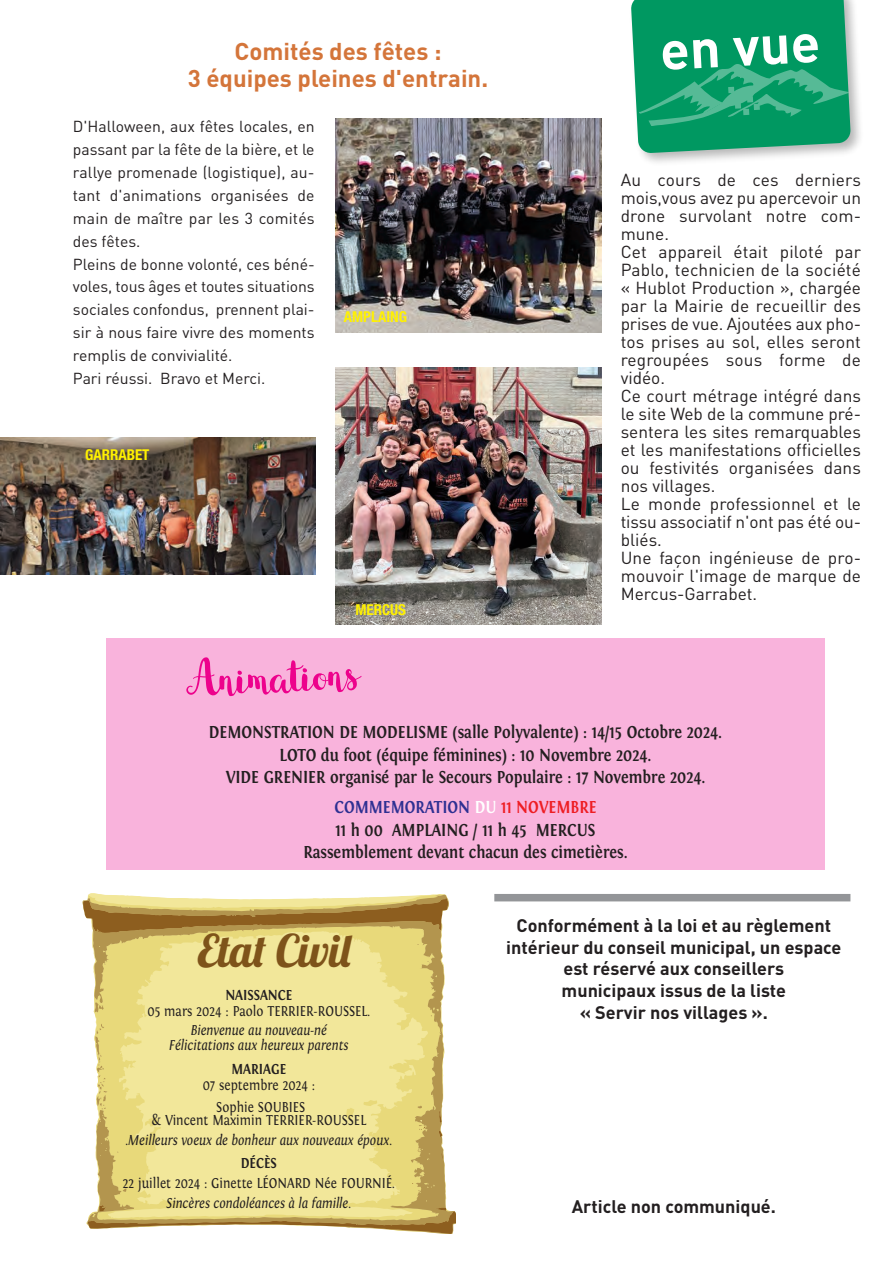
<style>
.page{position:relative;width:893px;height:1263px;background:#fff}
.page>*{position:absolute;margin:0;border:0;box-sizing:border-box;transform-origin:0 0}
.t1{font:54px "Roseline";color:#ed028c;scale:.95 1}
.t2{font:54px "DIN Bold Alternate";color:#fff}
.t3{font:45px "Lobster 1.4";color:#7e531a}
.t4{font:700 24px "DIN";color:#d4753a}
.t5{font:700 18px "Fontin";color:#231f20;scale:.85 1}
.t6{font:700 18px "DIN";color:#231f20}
.t7{font:700 18px "Fontin";color:#2e3092;scale:.85 1}
.t8{font:17.25px/18px "DIN";letter-spacing:.005em;color:#231f20;text-align:justify}
.t9{font:15.75px/23px "DIN";color:#231f20;text-align:justify}
.t10{font:15px "Fontin";color:#231f20;scale:.85 1}
.t11{font:italic 15px "Fontin";color:#231f20;scale:.85 1}
.t12{font:700 condensed 15px "Helvetica Neue LT Pro";color:#fff101}
.t13{font:700 15px "Fontin";color:#231f20;scale:.85 1}
.s1{color:#fff}
.s2{color:#ee1d23}
.s3{font-style:normal}
</style>
<div class="page">
<div style="left:494px;top:894px;width:356px;height:7px;background:#939598"></div>
<svg style="left:83px;top:893px;width:372px;height:340px"></svg>
<div style="left:106px;top:638px;width:719px;height:232px;background:#f9b3dc"></div>
<svg style="left:631px;top:0;width:220px;height:153px"></svg>
<img style="left:335px;top:118px;width:267px;height:214px">
<img style="left:0;top:438px;width:315px;height:136px">
<img style="left:335px;top:368px;width:267px;height:257px">
<p class="t4" style="left:235px;top:42px;width:208px">Comités des fêtes :</p>
<p class="t4" style="left:188px;top:69px;width:302px">3 équipes pleines d'entrain.</p>
<p class="t9" style="left:73px;top:116px;width:243px">D'Halloween, aux fêtes locales, en passant par la fête de la bière, et le rallye promenade (logistique), au&shy;tant d'animations organisées de main de maître par les 3 comités des fêtes.</p>
<p class="t9" style="left:73px;top:254px;width:243px">Pleins de bonne volonté, ces béné&shy;voles, tous âges et toutes situations sociales confondus, prennent plai&shy;sir à nous faire vivre des moments remplis de convivialité.</p>
<p class="t9" style="left:73px;top:369px;width:194px">Pari réussi. Bravo et Merci.</p>
<p class="t12" style="left:85px;top:446px;width:66px">GARRABET</p>
<p class="t12" style="left:344px;top:308px;width:65px">AMPLAING</p>
<p class="t12" style="left:355px;top:601px;width:52px">MERCUS</p>
<p class="t1" style="left:185px;top:657px;width:186px;rotate:-2deg">Animations</p>
<p class="t2" style="left:659px;top:32px;width:162px;rotate:-3deg">en vue</p>
<p class="t8" style="left:621px;top:173px;width:242px">Au cours de ces derniers mois,vous avez pu apercevoir un drone survolant notre com&shy;mune.</p>
<p class="t8" style="left:621px;top:245px;width:242px">Cet appareil était piloté par Pablo, technicien de la société « Hublot Production », chargée par la Mairie de recueillir des prises de vue. Ajoutées aux pho&shy;tos prises au sol, elles seront regroupées sous forme de vidéo.</p>
<p class="t8" style="left:621px;top:389px;width:242px">Ce court métrage intégré dans le site Web de la commune pré&shy;sentera les sites remarquables et les manifestations officielles ou festivités organisées dans nos villages.</p>
<p class="t8" style="left:621px;top:497px;width:242px">Le monde professionnel et le tissu associatif n'ont pas été ou&shy;bliés.</p>
<p class="t8" style="left:621px;top:550px;width:242px">Une façon ingénieuse de pro&shy;mouvoir l'image de marque de Mercus-Garrabet.</p>
<p class="t5" style="left:209px;top:724px;width:605px">DEMONSTRATION DE MODELISME (salle Polyvalente) : 14/15 Octobre 2024.</p>
<p class="t5" style="left:280px;top:747px;width:439px">LOTO du foot (équipe féminines) : 10 Novembre 2024.</p>
<p class="t5" style="left:226px;top:769px;width:566px">VIDE GRENIER organisé par le Secours Populaire : 17 Novembre 2024.</p>
<p class="t7" style="left:334px;top:799px;width:310px">COMMEMORATION <span class="s1">DU</span> <span class="s2">11 NOVEMBRE</span></p>
<p class="t5" style="left:336px;top:822px;width:307px">11 h 00 AMPLAING / 11 h 45 MERCUS</p>
<p class="t5" style="left:303px;top:844px;width:383px">Rassemblement devant chacun des cimetières.</p>
<p class="t3" style="left:197px;top:922px;width:154px">Etat Civil</p>
<p class="t13" style="left:225px;top:988px;width:80px">NAISSANCE</p>
<p class="t10" style="left:147px;top:1004px;width:264px">05 mars 2024 : Paolo TERRIER-ROUSSEL.</p>
<p class="t11" style="left:191px;top:1024px;width:162px">Bienvenue au nouveau-né</p>
<p class="t11" style="left:169px;top:1038px;width:212px">Félicitations aux heureux parents</p>
<p class="t13" style="left:231px;top:1062px;width:66px">MARIAGE</p>
<p class="t10" style="left:203px;top:1078px;width:134px">07 septembre 2024 :</p>
<p class="t10" style="left:216px;top:1101px;width:106px">Sophie SOUBIES</p>
<p class="t10" style="left:151px;top:1114px;width:254px">&amp; Vincent Maximin TERRIER-ROUSSEL</p>
<p class="t11" style="left:126px;top:1133px;width:315px"><span class="s3">.</span>Meilleurs voeux de bonheur aux nouveaux époux.</p>
<p class="t13" style="left:241px;top:1157px;width:44px">DÉCÈS</p>
<p class="t10" style="left:123px;top:1176px;width:321px">22 juillet 2024 : Ginette LÉONARD Née FOURNIÉ.</p>
<p class="t11" style="left:167px;top:1197px;width:219px">Sincères condoléances à la famille.</p>
<p class="t6" style="left:517px;top:919px;width:316px">Conformément à la loi et au règlement</p>
<p class="t6" style="left:506px;top:941px;width:337px">intérieur du conseil municipal, un espace</p>
<p class="t6" style="left:564px;top:963px;width:222px">est réservé aux conseillers</p>
<p class="t6" style="left:562px;top:984px;width:226px">municipaux issus de la liste</p>
<p class="t6" style="left:580px;top:1006px;width:190px">« Servir nos villages ».</p>
<p class="t6" style="left:572px;top:1200px;width:206px">Article non communiqué.</p>
</div>
